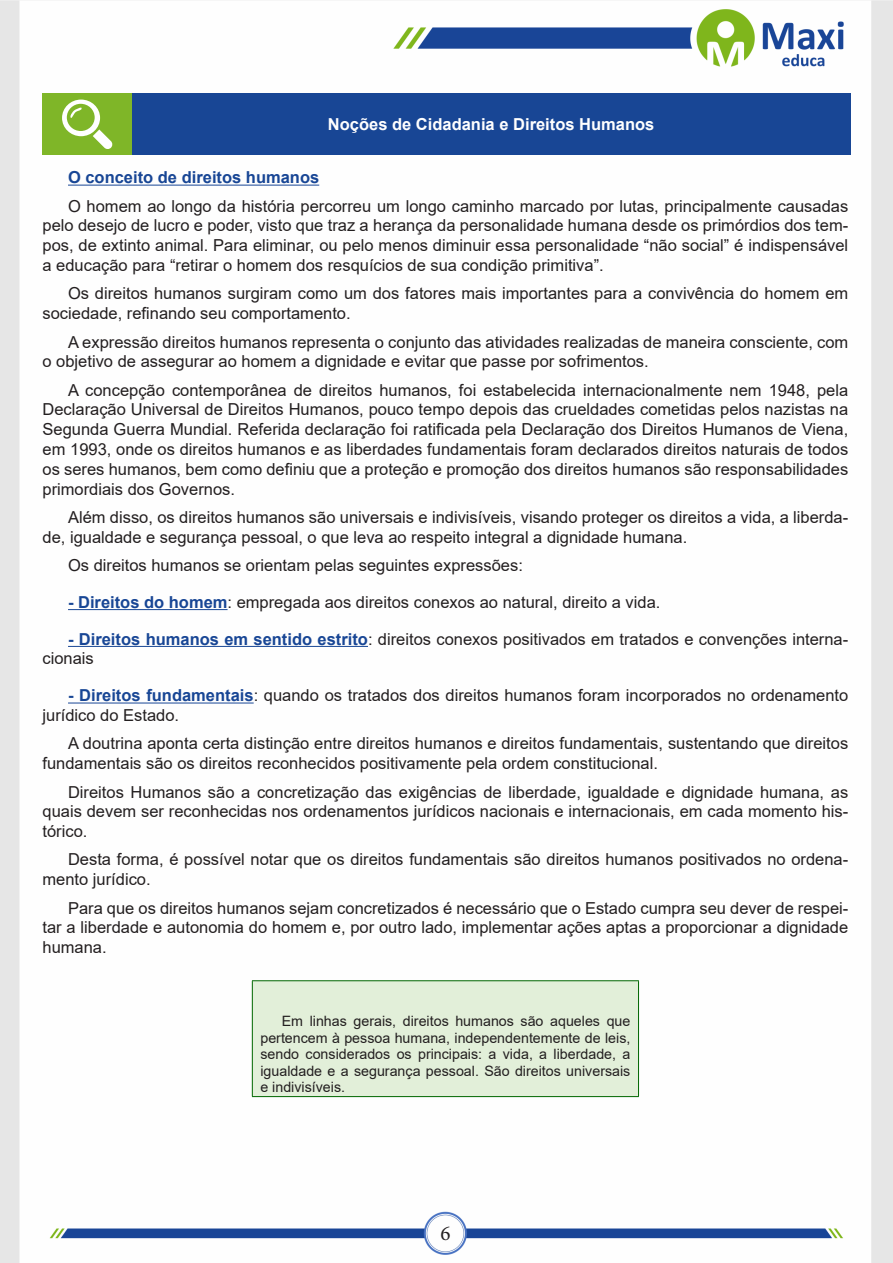
<style>
.page{position:relative;width:893px;height:1263px;background:#fff}
.page>*{position:absolute;margin:0;border:0;box-sizing:border-box;transform-origin:0 0}
.t1{font:21px "Minion Pro";color:#231f20}
.TEXTO_BASE{font:16.5px/19.8px "Arial";color:#231f20}
.Titulo_de_Caixa{font:700 16.5px "Arial";color:#fff}
.TEXTO_BASE-2{font:700 16.5px "Arial";color:#184695}
.t2{font:14.25px/16.5px "Arial";color:#231f20;text-align:justify}
.s1{font-weight:700;color:#184695}
</style>
<div class="page">
<img style="left:0;top:0;width:893px;height:1263px">
<hr style="left:68px;top:185px;width:251px;height:1px;background:#184695">
<hr style="left:68px;top:609px;width:160px;height:1px;background:#184695">
<hr style="left:68px;top:646px;width:300px;height:1px;background:#184695">
<hr style="left:68px;top:703px;width:186px;height:1px;background:#184695">
<div style="left:43px;top:94px;width:89px;height:61px;background:#7fb628"></div>
<div style="left:132px;top:94px;width:718px;height:61px;background:#184695"></div>
<svg style="left:62px;top:100px;width:51px;height:49px"></svg>
<div style="left:252px;top:981px;width:386px;height:115px;background:#e2efd9"></div>
<hr style="left:252px;top:980px;width:387px;height:1px;background:#060">
<hr style="left:252px;top:1096px;width:387px;height:1px;background:#060">
<hr style="left:252px;top:981px;width:1px;height:115px;background:#060">
<hr style="left:638px;top:981px;width:1px;height:115px;background:#060">
<p class="Titulo_de_Caixa" style="left:328px;top:113px;width:328px">Noções de Cidadania e Direitos Humanos</p>
<p class="TEXTO_BASE-2" style="left:68px;top:166px;width:253px">O conceito de direitos humanos</p>
<p class="TEXTO_BASE" style="left:43px;top:196px;width:807px;text-align:justify;text-indent:26px">O homem ao longo da história percorreu um longo caminho marcado por lutas, principalmente causadas pelo desejo de lucro e poder, visto que traz a herança da personalidade humana desde os primórdios dos tem&shy;pos, de extinto animal. Para eliminar, ou pelo menos diminuir essa personalidade “não social” é indispensável a educação para “retirar o homem dos resquícios de sua condição primitiva”.</p>
<p class="TEXTO_BASE" style="left:43px;top:284px;width:807px;text-indent:26px">Os direitos humanos surgiram como um dos fatores mais importantes para a convivência do homem em sociedade, refinando seu comportamento.</p>
<p class="TEXTO_BASE" style="left:43px;top:332px;width:807px;text-indent:26px">A expressão direitos humanos representa o conjunto das atividades realizadas de maneira consciente, com o objetivo de assegurar ao homem a dignidade e evitar que passe por sofrimentos.</p>
<p class="TEXTO_BASE" style="left:43px;top:380px;width:807px;text-align:justify;text-indent:26px">A concepção contemporânea de direitos humanos, foi estabelecida internacionalmente nem 1948, pela Declaração Universal de Direitos Humanos, pouco tempo depois das crueldades cometidas pelos nazistas na Segunda Guerra Mundial. Referida declaração foi ratificada pela Declaração dos Direitos Humanos de Viena, em 1993, onde os direitos humanos e as liberdades fundamentais foram declarados direitos naturais de todos os seres humanos, bem como definiu que a proteção e promoção dos direitos humanos são responsabilidades primordiais dos Governos.</p>
<p class="TEXTO_BASE" style="left:43px;top:507px;width:807px;text-indent:26px">Além disso, os direitos humanos são universais e indivisíveis, visando proteger os direitos a vida, a liberda&shy;de, igualdade e segurança pessoal, o que leva ao respeito integral a dignidade humana.</p>
<p class="TEXTO_BASE" style="left:68px;top:555px;width:456px">Os direitos humanos se orientam pelas seguintes expressões:</p>
<p class="TEXTO_BASE" style="left:68px;top:592px;width:594px"><span class="s1">- Direitos do homem</span>: empregada aos direitos conexos ao natural, direito a vida.</p>
<p class="TEXTO_BASE" style="left:43px;top:629px;width:807px;text-indent:26px"><span class="s1">- Direitos humanos em sentido estrito</span>: direitos conexos positivados em tratados e convenções interna&shy;cionais</p>
<p class="TEXTO_BASE" style="left:43px;top:685px;width:807px;text-indent:26px"><span class="s1">- Direitos fundamentais</span>: quando os tratados dos direitos humanos foram incorporados no ordenamento jurídico do Estado.</p>
<p class="TEXTO_BASE" style="left:43px;top:733px;width:807px;text-indent:26px">A doutrina aponta certa distinção entre direitos humanos e direitos fundamentais, sustentando que direitos fundamentais são os direitos reconhecidos positivamente pela ordem constitucional.</p>
<p class="TEXTO_BASE" style="left:43px;top:782px;width:807px;text-align:justify;text-indent:26px">Direitos Humanos são a concretização das exigências de liberdade, igualdade e dignidade humana, as quais devem ser reconhecidas nos ordenamentos jurídicos nacionais e internacionais, em cada momento his&shy;tórico.</p>
<p class="TEXTO_BASE" style="left:43px;top:850px;width:807px;text-indent:26px">Desta forma, é possível notar que os direitos fundamentais são direitos humanos positivados no ordena&shy;mento jurídico.</p>
<p class="TEXTO_BASE" style="left:43px;top:898px;width:807px;text-align:justify;text-indent:26px">Para que os direitos humanos sejam concretizados é necessário que o Estado cumpra seu dever de respei&shy;tar a liberdade e autonomia do homem e, por outro lado, implementar ações aptas a proporcionar a dignidade humana.</p>
<p class="t2" style="left:260px;top:1013px;width:371px;text-indent:21px">Em linhas gerais, direitos humanos são aqueles que pertencem à pessoa humana, independentemente de leis, sendo considerados os principais: a vida, a liberdade, a igualdade e a segurança pessoal. São direitos universais e indivisíveis.</p>
<p class="t1" style="left:440px;top:1219px;width:12px">6</p>
</div>
